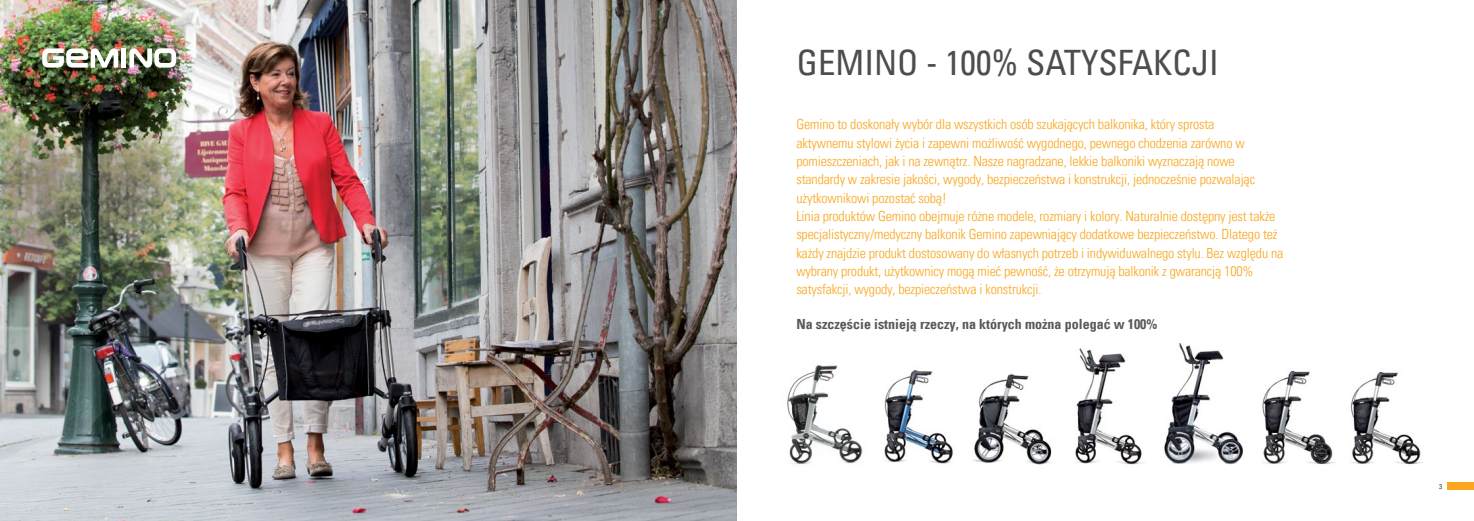
<style>
.page{position:relative;width:1474px;height:521px;background:#fff}
.page>*{position:absolute;margin:0;border:0;box-sizing:border-box;transform-origin:0 0}
.t1{font:condensed 35px "Univers Com 57";color:#4d4d4f}
.t2{font:14px/18.4px "Univers Com 47 Light Cond";letter-spacing:-.01em;color:#faa61d}
.t3{font:14px "Univers Com 67 Bold Cond";color:#58595b}
.t4{font:7px "Univers Com 47 Light Cond";color:#000}
</style>
<div class="page">
<div style="left:1446px;top:482px;width:27px;height:8px;background:#faa61f"></div>
<img style="left:1262px;top:371px;width:73px;height:93px">
<img style="left:0;top:0;width:737px;height:521px">
<hr style="left:122px;top:48px;width:4px;height:20px;background:#fff">
<svg style="left:129px;top:48px;width:47px;height:20px"></svg>
<svg style="left:42px;top:48px;width:76px;height:20px"></svg>
<img style="left:1075px;top:348px;width:69px;height:117px">
<img style="left:973px;top:374px;width:79px;height:91px">
<img style="left:787px;top:365px;width:76px;height:100px">
<img style="left:1350px;top:372px;width:73px;height:93px">
<img style="left:884px;top:370px;width:69px;height:94px">
<img style="left:1164px;top:343px;width:79px;height:122px">
<h1 class="t1" style="left:797px;top:40px;width:423px">GEMINO - 100% SATYSFAKCJI</h1>
<p class="t2" style="left:796px;top:115px;width:460px">Gemino to doskonały wybór dla wszystkich osób szukających balkonika, który sprosta aktywnemu stylowi życia i zapewni możliwość wygodnego, pewnego chodzenia zarówno w pomieszczeniach, jak i na zewnątrz. Nasze nagradzane, lekkie balkoniki wyznaczają nowe standardy w zakresie jakości, wygody, bezpieczeństwa i konstrukcji, jednocześnie pozwalając użytkownikowi pozostać sobą!</p>
<p class="t2" style="left:796px;top:207px;width:488px">Linia produktów Gemino obejmuje różne modele, rozmiary i kolory. Naturalnie dostępny jest także specjalistyczny/medyczny balkonik Gemino zapewniający dodatkowe bezpieczeństwo. Dlatego też każdy znajdzie produkt dostosowany do własnych potrzeb i indywiduwalnego stylu. Bez względu na wybrany produkt, użytkownicy mogą mieć pewność, że otrzymują balkonik z gwarancją 100% satysfakcji, wygody, bezpieczeństwa i konstrukcji.</p>
<p class="t3" style="left:796px;top:316px;width:362px">Na szczęście istnieją rzeczy, na których można polegać w 100%</p>
<p class="t4" style="left:1438px;top:482px;width:5px">3</p>
</div>
